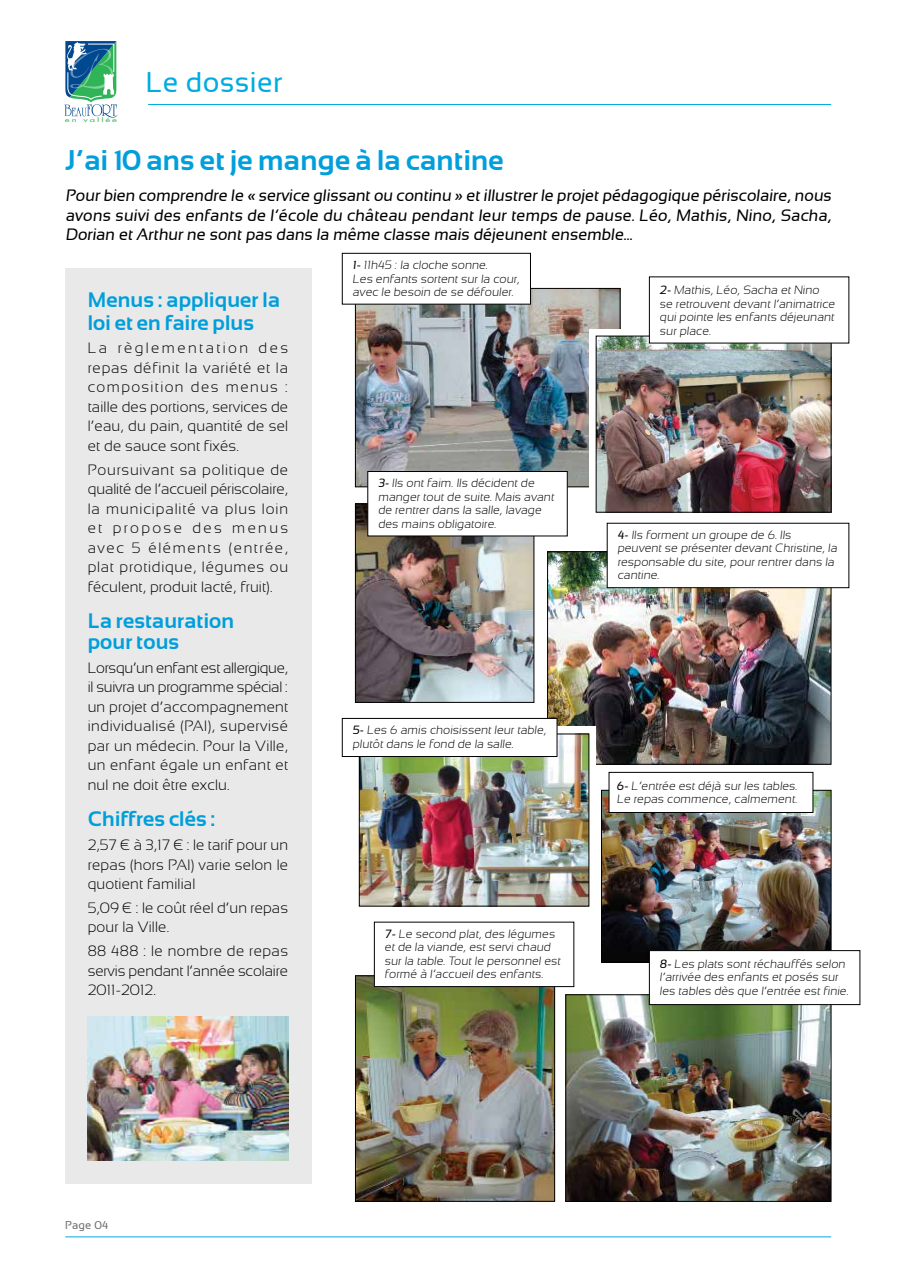
<style>
.page{position:relative;width:898px;height:1262px;background:#fff}
.page>*{position:absolute;margin:0;border:0;box-sizing:border-box;transform-origin:0 0}
.t1{font:700 28.5px "Sansation";letter-spacing:.01em;color:#009fdb}
.t2{font:28.5px "Sansation";letter-spacing:.01em;color:#00ace0}
.t3{font:700 21px/22.5px "Sansation";letter-spacing:.01em;color:#009fdb}
.t4{font:16.5px/19.5px "Sansation";color:#000;text-align:justify}
.t5{font:300 15px/19.5px "Sansation";letter-spacing:.01em;color:#000;text-align:justify}
.t6{font:300 12px/13.5px "Sansation";letter-spacing:.01em;color:#000}
.t7{font:11.25px "Sansation";letter-spacing:.01em;color:#6d6e71}
.t8{font:5.7px "Futura";letter-spacing:.2em;color:#2fb457;scale:1.65 1}
.s1{font-weight:400}
</style>
<div class="page">
<img style="left:357px;top:290px;width:261px;height:195px">
<div style="left:589px;top:329px;width:234px;height:177px;background:#fff"></div>
<hr style="left:148px;top:104px;width:682px;height:1px;background:#00ace0">
<hr style="left:65px;top:1236px;width:765px;height:1px;background:#00ace0">
<svg style="left:64px;top:41px;width:54px;height:77px"></svg>
<div style="left:65px;top:269px;width:247px;height:914px;background:#e9e9ea"></div>
<img style="left:88px;top:1016px;width:200px;height:145px">
<img style="left:597px;top:338px;width:232px;height:172px">
<div style="left:595px;top:336px;width:236px;height:176px;border:1px solid #000"></div>
<img style="left:357px;top:505px;width:175px;height:196px">
<div style="left:355px;top:503px;width:179px;height:200px;border:1px solid #000"></div>
<img style="left:549px;top:553px;width:280px;height:209px">
<div style="left:547px;top:551px;width:284px;height:213px;border:1px solid #000"></div>
<svg style="left:341px;top:253px;width:190px;height:52px"></svg>
<svg style="left:367px;top:471px;width:200px;height:65px"></svg>
<svg style="left:606px;top:523px;width:243px;height:65px"></svg>
<svg style="left:648px;top:276px;width:201px;height:68px"></svg>
<div style="left:360px;top:726px;width:235px;height:176px;background:linear-gradient(to bottom,#fff,#fff)"></div>
<img style="left:361px;top:735px;width:226px;height:169px">
<div style="left:359px;top:733px;width:230px;height:173px;border:1px solid #000"></div>
<img style="left:603px;top:792px;width:226px;height:169px">
<div style="left:601px;top:790px;width:230px;height:173px;border:1px solid #000"></div>
<img style="left:567px;top:996px;width:262px;height:203px">
<div style="left:565px;top:994px;width:266px;height:207px;border:1px solid #000"></div>
<img style="left:357px;top:977px;width:196px;height:222px">
<div style="left:355px;top:975px;width:200px;height:226px;border:1px solid #000"></div>
<svg style="left:341px;top:718px;width:216px;height:39px"></svg>
<svg style="left:608px;top:772px;width:205px;height:41px"></svg>
<svg style="left:373px;top:921px;width:201px;height:66px"></svg>
<svg style="left:648px;top:950px;width:212px;height:55px"></svg>
<p class="t8" style="left:65px;top:116px;width:33px">en vallée</p>
<h1 class="t2" style="left:146px;top:67px;width:138px">Le dossier</h1>
<h1 class="t1" style="left:65px;top:145px;width:439px">J’ai 10 ans et je mange à la cantine</h1>
<p class="t4" style="left:65px;top:186px;width:769px">Pour bien comprendre le « service glissant ou continu » et illustrer le projet pédagogique périscolaire,nous avons suivi des enfants de l’école du château pendant leur temps de pause. Léo, Mathis, Nino, Sacha, Dorian et Arthur ne sont pas dans la même classe mais déjeunent ensemble...</p>
<h2 class="t3" style="left:88px;top:288px;width:194px">Menus : appliquer la loi et en faire plus</h2>
<p class="t5" style="left:88px;top:338px;width:202px">La règlementation des repas définit la variété et la composition des menus : taille des portions, services de l’eau, du pain, quantité de sel et de sauce sont fixés.</p>
<p class="t5" style="left:88px;top:460px;width:202px">Poursuivant sa politique de qualité de l’accueil périscolaire, la municipalité va plus loin et propose des menus avec 5 éléments (entrée, plat protidique, légumes ou féculent, produit lacté, fruit).</p>
<h2 class="t3" style="left:88px;top:610px;width:148px;line-height:21px">La restauration pour tous</h2>
<p class="t5" style="left:88px;top:658px;width:202px">Lorsqu’un enfant est allergique, il suivra un programme spécial : un projet d’accompagnement individualisé (PAI), supervisé par un médecin. Pour la Ville, un enfant égale un enfant et nul ne doit être exclu.</p>
<h2 class="t3" style="left:88px;top:808px;width:129px">Chiffres clés :</h2>
<p class="t5" style="left:88px;top:835px;width:202px">2,57 € à 3,17 € : le tarif pour un repas (hors PAI) varie selon le quotient familial</p>
<p class="t5" style="left:88px;top:898px;width:202px">5,09 € : le coût réel d’un repas pour la Ville.</p>
<p class="t5" style="left:88px;top:941px;width:202px">88 488 : le nombre de repas servis pendant l’année scolaire 2011-2012.</p>
<p class="t6" style="left:352px;top:258px;width:170px"><span class="s1">1-</span> 11h45 : la cloche sonne.<br>Les enfants sortent sur la cour, avec le besoin de se défouler.…</p>
<p class="t6" style="left:378px;top:476px;width:179px"><span class="s1">3-</span> Ils ont faim. Ils décident de manger tout de suite. Mais avant de rentrer dans la salle, lavage des mains obligatoire.</p>
<p class="t6" style="left:659px;top:283px;width:178px"><span class="s1">2-</span> Mathis, Léo, Sacha et Nino se retrouvent devant l’animatrice qui pointe les enfants déjeunant sur place.</p>
<p class="t6" style="left:617px;top:528px;width:223px"><span class="s1">4-</span> Ils forment un groupe de 6. Ils peuvent se présenter devant Christine, la responsable du site, pour rentrer dans la cantine.</p>
<p class="t6" style="left:352px;top:723px;width:197px"><span class="s1">5-</span> Les 6 amis choisissent leur table, plutôt dans le fond de la salle.</p>
<p class="t6" style="left:384px;top:927px;width:179px"><span class="s1">7-</span> Le second plat, des légumes et de la viande, est servi chaud sur la table. Tout le personnel est formé à l’accueil des enfants.</p>
<p class="t6" style="left:616px;top:778px;width:184px"><span class="s1">6-</span> L’entrée est déjà sur les tables.<br>Le repas commence, calmement.</p>
<p class="t6" style="left:659px;top:957px;width:192px"><span class="s1">8-</span> Les plats sont réchauffés selon l’arrivée des enfants et posés sur les tables dès que l’entrée est finie.</p>
<p class="t7" style="left:65px;top:1219px;width:44px">Page 04</p>
</div>
